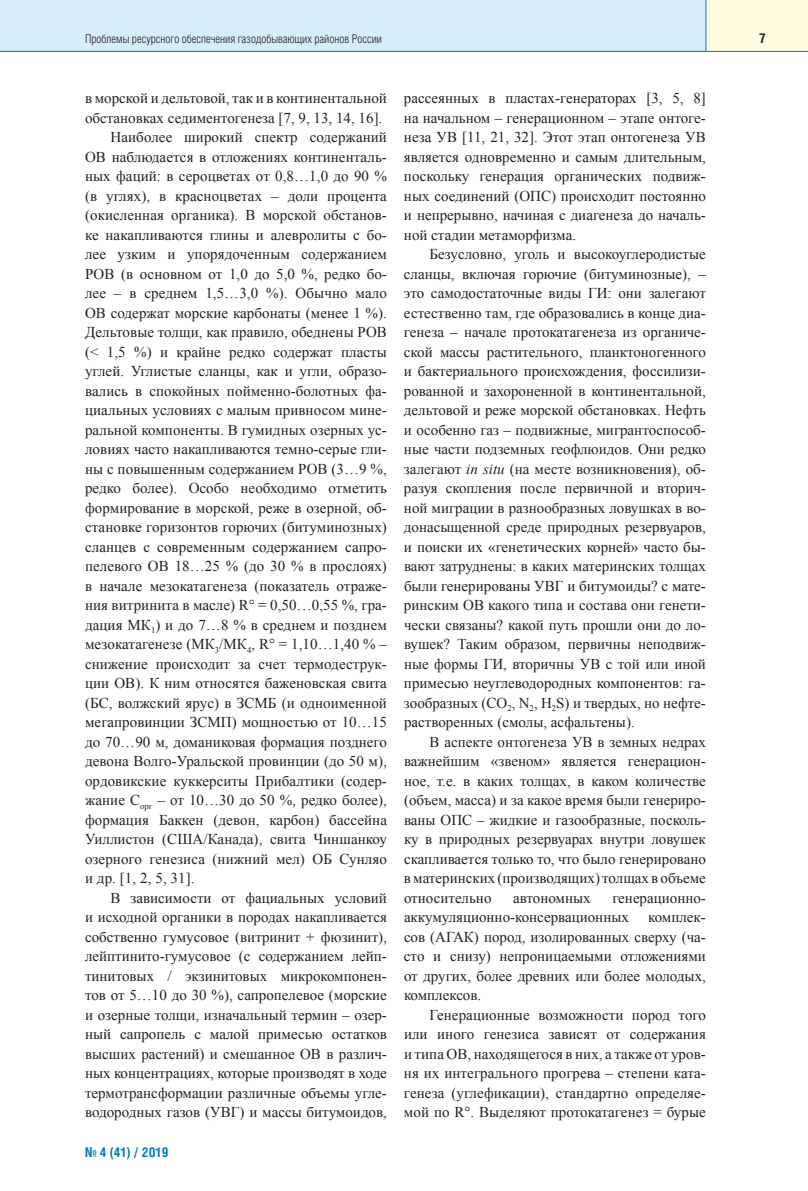
<style>
.page{position:relative;width:808px;height:1191px;background:#fff}
.page>*{position:absolute;margin:0;border:0;box-sizing:border-box;transform-origin:0 0}
.t1{font:15px/19.5px "Times New Roman";letter-spacing:.005em;color:#231f20;text-align:justify}
.t2{font:700 13.5px "Helios Cond";color:#0079c2}
.t3{font:700 13.5px "Helios Cond";color:#231f20}
.t4{font:300 12px "Helios Cond";color:#231f20}
.s1{font-style:italic}
</style>
<div class="page">
<div style="left:0;top:0;width:706px;height:51px;background:#d4effb"></div>
<div style="left:706px;top:0;width:102px;height:51px;background:#fffce0"></div>
<hr style="left:0;top:51px;width:808px;height:1px;background:#0079c2">
<hr style="left:705px;top:0;width:1px;height:51px;background:#0079c2">
<p class="t4" style="left:85px;top:34px;width:298px">Проблемы ресурсного обеспечения газодобывающих районов России</p>
<p class="t3" style="left:759px;top:33px;width:8px">7</p>
<p class="t1" style="left:85px;top:88px;width:303px">в морской и дельтовой, так и в континентальной</p>
<p class="t1" style="left:85px;top:108px;width:299px">обстановках седиментогенеза [7, 9, 13, 14, 16].</p>
<p class="t1" style="left:111px;top:127px;width:278px">Наиболее широкий спектр содержаний</p>
<p class="t1" style="left:85px;top:147px;width:303px">ОВ наблюдается в отложениях континенталь-</p>
<p class="t1" style="left:85px;top:166px;width:303px">ных фаций: в сероцветах от 0,8…1,0 до 90 %</p>
<p class="t1" style="left:85px;top:186px;width:303px">(в углях), в красноцветах – доли процента</p>
<p class="t1" style="left:85px;top:205px;width:303px">(окисленная органика). В морской обстанов-</p>
<p class="t1" style="left:85px;top:225px;width:303px">ке накапливаются глины и алевролиты с бо-</p>
<p class="t1" style="left:85px;top:244px;width:303px">лее узким и упорядоченным содержанием</p>
<p class="t1" style="left:85px;top:264px;width:303px">РОВ (в основном от 1,0 до 5,0 %, редко бо-</p>
<p class="t1" style="left:85px;top:283px;width:303px">лее – в среднем 1,5…3,0 %). Обычно мало</p>
<p class="t1" style="left:85px;top:303px;width:303px">ОВ содержат морские карбонаты (менее 1 %).</p>
<p class="t1" style="left:85px;top:322px;width:303px">Дельтовые толщи, как правило, обеднены РОВ</p>
<p class="t1" style="left:85px;top:342px;width:303px">(&lt; 1,5 %) и крайне редко содержат пласты</p>
<p class="t1" style="left:85px;top:361px;width:303px">углей. Углистые сланцы, как и угли, образо-</p>
<p class="t1" style="left:85px;top:381px;width:303px">вались в спокойных пойменно-болотных фа-</p>
<p class="t1" style="left:85px;top:400px;width:303px">циальных условиях с малым привносом мине-</p>
<p class="t1" style="left:85px;top:420px;width:303px">ральной компоненты. В гумидных озерных ус-</p>
<p class="t1" style="left:85px;top:439px;width:303px">ловиях часто накапливаются темно-серые гли-</p>
<p class="t1" style="left:85px;top:459px;width:303px">ны с повышенным содержанием РОВ (3…9 %,</p>
<p class="t1" style="left:85px;top:478px;width:303px">редко более). Особо необходимо отметить</p>
<p class="t1" style="left:85px;top:498px;width:303px">формирование в морской, реже в озерной, об-</p>
<p class="t1" style="left:85px;top:517px;width:303px">становке горизонтов горючих (битуминозных)</p>
<p class="t1" style="left:85px;top:537px;width:303px">сланцев с современным содержанием сапро-</p>
<p class="t1" style="left:85px;top:556px;width:303px">пелевого ОВ 18…25 % (до 30 % в прослоях)</p>
<p class="t1" style="left:85px;top:576px;width:303px">в начале мезокатагенеза (показатель отраже-</p>
<p class="t1" style="left:85px;top:595px;width:303px">ния витринита в масле) R° = 0,50…0,55 %, гра-</p>
<p class="t1" style="left:85px;top:615px;width:303px">дация МК<sub>1</sub>) и до 7…8 % в среднем и позднем</p>
<p class="t1" style="left:85px;top:634px;width:303px">мезокатагенезе (МК<sub>3</sub>/МК<sub>4</sub>, R° = 1,10…1,40 % –</p>
<p class="t1" style="left:85px;top:654px;width:303px">снижение происходит за счет термодеструк-</p>
<p class="t1" style="left:85px;top:673px;width:303px">ции ОВ). К ним относятся баженовская свита</p>
<p class="t1" style="left:85px;top:693px;width:303px">(БС, волжский ярус) в ЗСМБ (и одноименной</p>
<p class="t1" style="left:85px;top:712px;width:303px">мегапровинции ЗСМП) мощностью от 10…15</p>
<p class="t1" style="left:85px;top:732px;width:303px">до 70…90 м, доманиковая формация позднего</p>
<p class="t1" style="left:85px;top:751px;width:303px">девона Волго-Уральской провинции (до 50 м),</p>
<p class="t1" style="left:85px;top:771px;width:303px">ордовикские куккерситы Прибалтики (содер-</p>
<p class="t1" style="left:85px;top:790px;width:303px">жание С<sub>орг</sub> – от 10…30 до 50 %, редко более),</p>
<p class="t1" style="left:85px;top:810px;width:303px">формация Баккен (девон, карбон) бассейна</p>
<p class="t1" style="left:85px;top:829px;width:303px">Уиллистон (США/Канада), свита Чиншанкоу</p>
<p class="t1" style="left:85px;top:849px;width:303px">озерного генезиса (нижний мел) ОБ Сунляо</p>
<p class="t1" style="left:85px;top:868px;width:111px">и др. [1, 2, 5, 31].</p>
<p class="t1" style="left:111px;top:888px;width:278px">В зависимости от фациальных условий</p>
<p class="t1" style="left:85px;top:907px;width:303px">и исходной органики в породах накапливается</p>
<p class="t1" style="left:85px;top:927px;width:303px">собственно гумусовое (витринит + фюзинит),</p>
<p class="t1" style="left:85px;top:946px;width:303px">лейптинито-гумусовое (с содержанием лейп-</p>
<p class="t1" style="left:85px;top:966px;width:303px">тинитовых / экзинитовых микрокомпонен-</p>
<p class="t1" style="left:85px;top:985px;width:303px">тов от 5…10 до 30 %), сапропелевое (морские</p>
<p class="t1" style="left:85px;top:1005px;width:303px">и озерные толщи, изначальный термин – озер-</p>
<p class="t1" style="left:85px;top:1024px;width:303px">ный сапропель с малой примесью остатков</p>
<p class="t1" style="left:85px;top:1044px;width:303px">высших растений) и смешанное ОВ в различ-</p>
<p class="t1" style="left:85px;top:1063px;width:303px">ных концентрациях, которые производят в ходе</p>
<p class="t1" style="left:85px;top:1083px;width:303px">термотрансформации различные объемы угле-</p>
<p class="t1" style="left:85px;top:1102px;width:303px">водородных газов (УВГ) и массы битумоидов,</p>
<p class="t2" style="left:85px;top:1147px;width:85px">№ 4 (41) / 2019</p>
<p class="t1" style="left:404px;top:88px;width:303px">рассеянных в пластах-генераторах [3, 5, 8] на начальном – генерационном – этапе онтоге&shy;неза УВ [11, 21, 32]. Этот этап онтогенеза УВ является одновременно и самым длительным, поскольку генерация органических подвиж&shy;ных соединений (ОПС) происходит постоянно и непрерывно, начиная с диагенеза до началь&shy;ной стадии метаморфизма.</p>
<p class="t1" style="left:404px;top:244px;width:303px;text-indent:26px">Безусловно, уголь и высокоуглеродистые сланцы, включая горючие (битуминозные), – это самодостаточные виды ГИ: они залегают естественно там, где образовались в конце диа&shy;генеза – начале протокатагенеза из органиче&shy;ской массы растительного, планктоногенного и бактериального происхождения, фоссилизи&shy;рованной и захороненной в континентальной, дельтовой и реже морской обстановках. Нефть и особенно газ – подвижные, мигрантоспособ&shy;ные части подземных геофлюидов. Они редко залегают <span class="s1">in situ</span> (на месте возникновения), об&shy;разуя скопления после первичной и вторич&shy;ной миграции в разнообразных ловушках в во&shy;донасыщенной среде природных резервуаров, и поиски их «генетических корней» часто бы&shy;вают затруднены: в каких материнских толщах были генерированы УВГ и битумоиды? с мате&shy;ринским ОВ какого типа и состава они генети&shy;чески связаны? какой путь прошли они до ло&shy;вушек? Таким образом, первичны неподвиж&shy;ные формы ГИ, вторичны УВ с той или иной примесью неуглеводородных компонентов: га&shy;зообразных (СО<sub>2</sub>, N<sub>2</sub>, H<sub>2</sub>S) и твердых, но нефте&shy;растворенных (смолы, асфальтены).</p>
<p class="t1" style="left:404px;top:732px;width:303px;text-indent:26px">В аспекте онтогенеза УВ в земных недрах важнейшим «звеном» является генерацион&shy;ное, т.е. в каких толщах, в каком количестве (объем, масса) и за какое время были генериро&shy;ваны ОПС – жидкие и газообразные, посколь&shy;ку в природных резервуарах внутри ловушек скапливается только то, что было генерировано вматеринских (производящих) толщах в объеме относительно</p>
<p class="t1" style="left:404px;top:888px;width:303px;text-indent:208px">генерационно&shy;аккумуляционно-консервационных</p>
<p class="t1" style="left:513px;top:888px;width:79px">автономных</p>
<p class="t1" style="left:404px;top:907px;width:303px;text-indent:244px">комплек&shy;сов (АГАК) пород, изолированных сверху (ча&shy;сто и снизу) непроницаемыми отложениями от других, более древних или более молодых, комплексов.</p>
<p class="t1" style="left:404px;top:1005px;width:303px;text-indent:26px">Генерационные возможности пород того или иного генезиса зависят от содержания и типа ОВ, находящегося в них, а также от уров&shy;ня их интегрального прогрева – степени ката&shy;генеза (углефикации), стандартно определяе&shy;мой по R°. Выделяют протокатагенез = бурые</p>
</div>
